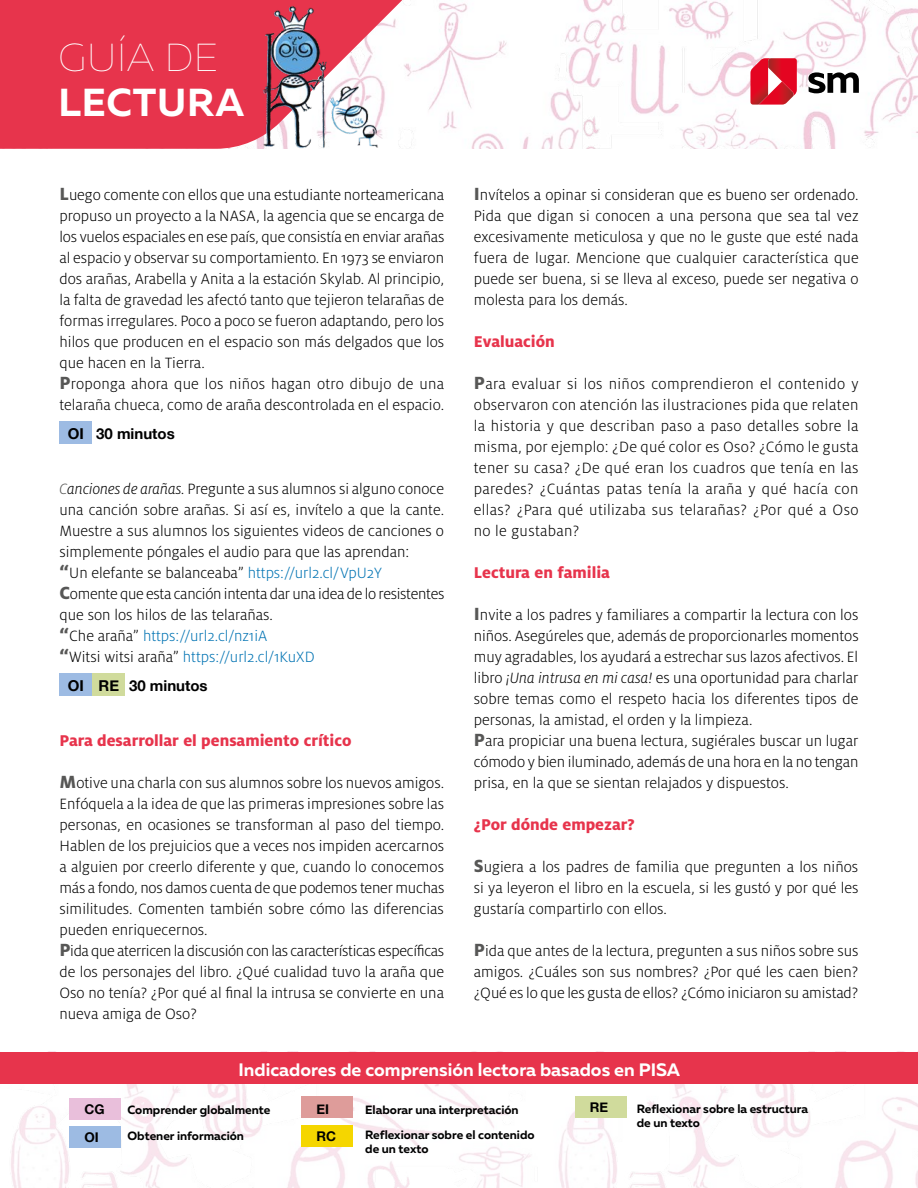
<style>
.page{position:relative;width:918px;height:1188px;background:#fff}
.page>*{position:absolute;margin:0;border:0;box-sizing:border-box;transform-origin:0 0}
.t1{font:700 39px "Muller";letter-spacing:.02em;color:#fff}
.t2{font:100 39px "Muller";letter-spacing:.02em;color:#fff}
.t3{font:700 18px "Muller";color:#fff}
.t4{font:800 17.25px "Milo Pro";color:#e7344c}
.t5{font:300 16.5px/21px "Milo Pro";color:#000}
.t6{font:700 15px "Helvetica Neue";color:#000}
.t7{font:700 13.35px "Helvetica Neue";color:#000}
.t8{font:700 12px/25.2px "Muller";color:#000}
.s1{font-weight:800;font-size:19.5px;color:#575756}
.s2{font-style:italic;color:#575756}
.s3{font-style:italic}
.s4{color:#0073b3}
</style>
<div class="page">
<img style="left:427px;top:0;width:490px;height:149px">
<svg style="left:0;top:0;width:427px;height:149px;background:#ea5165"></svg>
<svg style="left:917px;top:8px;width:1px;height:125px"></svg>
<img style="left:0;top:1083px;width:918px;height:105px">
<div style="left:0;top:1052px;width:918px;height:31px;background:#e7344c"></div>
<div style="left:70px;top:1098px;width:51px;height:21px;background:#e9bfdb"></div>
<div style="left:302px;top:1097px;width:51px;height:21px;background:#de9c9a"></div>
<div style="left:70px;top:1127px;width:51px;height:21px;background:#9dbbe3"></div>
<div style="left:302px;top:1125px;width:51px;height:22px;background:#f5d600"></div>
<div style="left:575px;top:1097px;width:51px;height:21px;background:#d0db9c"></div>
<img style="left:242px;top:0;width:144px;height:149px">
<svg style="left:808px;top:72px;width:51px;height:21px"></svg>
<svg style="left:750px;top:58px;width:47px;height:47px;background:#df3849"></svg>
<div style="left:60px;top:421px;width:32px;height:22px;background:#9dbbe3"></div>
<div style="left:60px;top:673px;width:32px;height:22px;background:#9dbbe3"></div>
<div style="left:92px;top:673px;width:33px;height:22px;background:#d0db9c"></div>
<h1 class="t2" style="left:59px;top:35px;width:161px">GUÍA DE</h1>
<h1 class="t1" style="left:59px;top:78px;width:187px">LECTURA</h1>
<p class="t5" style="left:60px;top:184px;width:386px"><span class="s1">L</span>uego comente con ellos que una estudiante norteamericana propuso un proyecto a la NASA, la agencia que se encarga de los vuelos espaciales en ese país, que consistía en enviar arañas al espacio y observar su comportamiento. En 1973 se enviaron dos arañas, Arabella y Anita a la estación Skylab. Al principio, la falta de gravedad les afectó tanto que tejieron telarañas de formas irregulares. Poco a poco se fueron adaptando, pero los hilos que producen en el espacio son más delgados que los que hacen en la Tierra.<br><span class="s1">P</span>roponga ahora que los niños hagan otro dibujo de una telaraña chueca, como de araña descontrolada en el espacio.</p>
<p class="t6" style="left:68px;top:422px;width:108px">OI 30 minutos</p>
<p class="t5" style="left:60px;top:478px;width:386px"><span class="s2">C</span><span class="s3">anciones de arañas.</span> Pregunte a sus alumnos si alguno conoce una canción sobre arañas. Si así es, invítelo a que la cante.<br>Muestre a sus alumnos los siguientes videos de canciones o simplemente póngales el audio para que las aprendan:<br><span class="s1">“</span>Un elefante se balanceaba” <span class="s4">https://url2.cl/VpU2Y </span><span class="s1">C</span>omente que esta canción intenta dar una idea de lo resistentes que son los hilos de las telarañas.<br><span class="s1">“</span>Che araña” <span class="s4">https://url2.cl/nz1iA<br></span><span class="s1">“</span>Witsi witsi araña” <span class="s4">https://url2.cl/1KuXD</span></p>
<p class="t6" style="left:68px;top:674px;width:141px">OI RE 30 minutos</p>
<p class="t4" style="left:60px;top:730px;width:294px">Para desarrollar el pensamiento crítico</p>
<p class="t5" style="left:60px;top:772px;width:386px"><span class="s1">M</span>otive una charla con sus alumnos sobre los nuevos amigos.<br>Enfóquela a la idea de que las primeras impresiones sobre las personas, en ocasiones se transforman al paso del tiempo.<br>Hablen de los prejuicios que a veces nos impiden acercarnos a alguien por creerlo diferente y que, cuando lo conocemos más a fondo, nos damos cuenta de que podemos tener muchas similitudes. Comenten también sobre cómo las diferencias pueden enriquecernos.<br><span class="s1">P</span>ida que aterricen la discusión con las características específicas de los personajes del libro. ¿Qué cualidad tuvo la araña que Oso no tenía? ¿Por qué al final la intrusa se convierte en una nueva amiga de Oso?</p>
<p class="t5" style="left:474px;top:184px;width:386px;text-align:justify"><span class="s1">I</span>nvítelos a opinar si consideran que es bueno ser ordenado.<br>Pida que digan si conocen a una persona que sea tal vez excesivamente meticulosa y que no le guste que esté nada fuera de lugar. Mencione que cualquier característica que puede ser buena, si se lleva al exceso, puede ser negativa o molesta para los demás.</p>
<p class="t4" style="left:474px;top:331px;width:83px">Evaluación</p>
<p class="t5" style="left:474px;top:373px;width:386px;text-align:justify"><span class="s1">P</span>ara evaluar si los niños comprendieron el contenido y observaron con atención las ilustraciones pida que relaten la historia y que describan paso a paso detalles sobre la misma, por ejemplo: ¿De qué color es Oso? ¿Cómo le gusta tener su casa? ¿De qué eran los cuadros que tenía en las paredes? ¿Cuántas patas tenía la araña y qué hacía con ellas? ¿Para qué utilizaba sus telarañas? ¿Por qué a Oso no le gustaban?</p>
<p class="t4" style="left:474px;top:562px;width:138px">Lectura en familia</p>
<p class="t5" style="left:474px;top:604px;width:386px"><span class="s1">I</span>nvite a los padres y familiares a compartir la lectura con los niños. Asegúreles que, además de proporcionarles momentos muy agradables, los ayudará a estrechar sus lazos afectivos. El libro <span class="s3">¡Una intrusa en mi casa!</span> es una oportunidad para charlar sobre temas como el respeto hacia los diferentes tipos de personas, la amistad, el orden y la limpieza.<br><span class="s1">P</span>ara propiciar una buena lectura, sugiérales buscar un lugar cómodo y bien iluminado, además de una hora en la no tengan prisa, en la que se sientan relajados y dispuestos.</p>
<p class="t4" style="left:474px;top:814px;width:162px">¿Por dónde empezar?</p>
<p class="t5" style="left:474px;top:856px;width:386px;text-align:justify"><span class="s1">S</span>ugiera a los padres de familia que pregunten a los niños si ya leyeron el libro en la escuela, si les gustó y por qué les gustaría compartirlo con ellos.</p>
<p class="t5" style="left:474px;top:940px;width:386px;text-align:justify"><span class="s1">P</span>ida que antes de la lectura, pregunten a sus niños sobre sus amigos. ¿Cuáles son sus nombres? ¿Por qué les caen bien? ¿Qué es lo que les gusta de ellos? ¿Cómo iniciaron su amistad?</p>
<p class="t3" style="left:239px;top:1058px;width:443px">Indicadores de comprensión lectora basados en PISA</p>
<p class="t7" style="left:84px;top:1099px;width:22px">CG</p>
<p class="t7" style="left:317px;top:1099px;width:14px">EI</p>
<p class="t7" style="left:84px;top:1127px;width:16px">OI</p>
<p class="t7" style="left:317px;top:1126px;width:21px">RC</p>
<p class="t8" style="left:128px;top:1097px;width:144px">Comprender globalmente</p>
<p class="t8" style="left:365px;top:1097px;width:171px">Elaborar una interpretación<br>Reflexionar sobre el contenido</p>
<p class="t8" style="left:365px;top:1136px;width:65px">de un texto</p>
<p class="t8" style="left:128px;top:1123px;width:118px">Obtener información</p>
<p class="t7" style="left:590px;top:1097px;width:20px">RE</p>
<p class="t8" style="left:637px;top:1101px;width:173px;line-height:14.4px">Reflexionar sobre la estructura de un texto</p>
</div>
